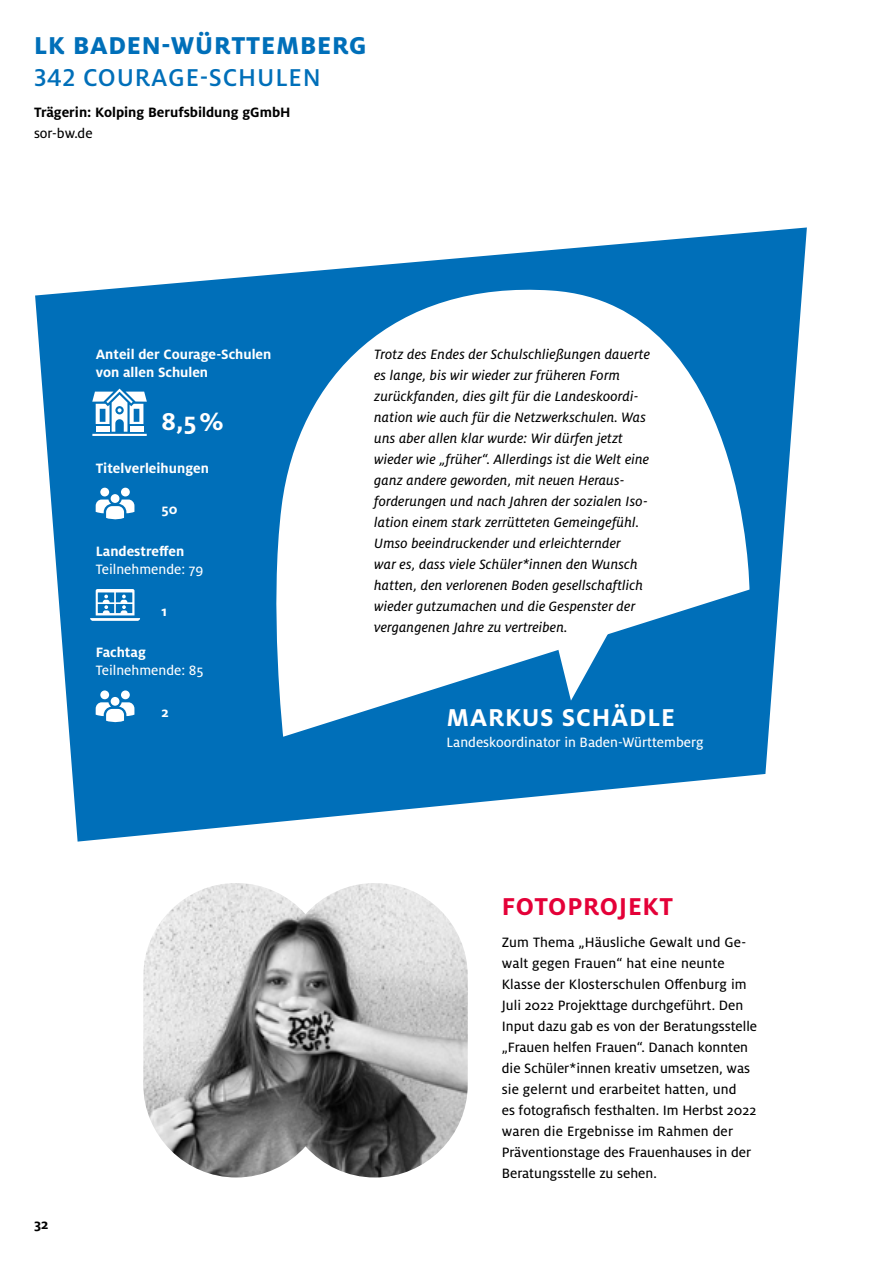
<style>
.page{position:relative;width:893px;height:1263px;background:#fff}
.page>*{position:absolute;margin:0;border:0;box-sizing:border-box;transform-origin:0 0}
.t1{font:800 27px "Milo Pro";letter-spacing:.03em;color:#006fb9}
.t2{font:500 27px "Milo Pro";letter-spacing:.03em;color:#006fb9}
.t3{font:700 27px "Milo Pro";letter-spacing:.03em;color:#fff}
.t4{font:700 27px "Milo Pro";letter-spacing:.03em;color:#e40138}
.t5{font:italic 15px/21px "Milo Pro Text";letter-spacing:.01em;color:#000}
.t6{font:15px/21px "Milo Pro Text";color:#000}
.t7{font:700 15px/18px "Milo Pro";color:#fff}
.t8{font:15px "Milo Pro Text";color:#fff}
.t9{font:700 15px "Milo Pro";color:#000}
</style>
<div class="page">
<svg style="left:35px;top:227px;width:772px;height:615px;fill:#006fb9"></svg>
<img style="left:143px;top:883px;width:325px;height:294px">
<svg style="left:269px;top:280px;width:480px;height:457px"></svg>
<svg style="left:558px;top:630px;width:52px;height:71px"></svg>
<div style="left:111px;top:494px;width:8px;height:9px;background:#fff;border-radius:50%"></div>
<div style="left:121px;top:488px;width:9px;height:8px;background:#fff;border-radius:50%"></div>
<div style="left:100px;top:488px;width:9px;height:8px;background:#fff;border-radius:50%"></div>
<svg style="left:96px;top:499px;width:38px;height:22px"></svg>
<div style="left:111px;top:697px;width:8px;height:9px;background:#fff;border-radius:50%"></div>
<div style="left:121px;top:690px;width:9px;height:9px;background:#fff;border-radius:50%"></div>
<div style="left:100px;top:690px;width:9px;height:9px;background:#fff;border-radius:50%"></div>
<svg style="left:96px;top:702px;width:38px;height:21px"></svg>
<hr style="left:92px;top:434px;width:55px;height:2px;background:#fff">
<svg style="left:92px;top:389px;width:55px;height:43px"></svg>
<svg style="left:90px;top:589px;width:50px;height:32px"></svg>
<h1 class="t1" style="left:34px;top:30px;width:334px">LK BADEN-WÜRTTEMBERG</h1>
<h1 class="t2" style="left:34px;top:62px;width:288px">342 COURAGE-SCHULEN</h1>
<p class="t9" style="left:34px;top:104px;width:258px">Trägerin: Kolping Berufsbildung gGmbH</p>
<p class="t6" style="left:34px;top:123px;width:60px">sor-bw.de</p>
<p class="t7" style="left:96px;top:345px;width:177px">Anteil der Courage-Schulen von allen Schulen</p>
<h1 class="t3" style="left:162px;top:406px;width:64px">8,5%</h1>
<p class="t7" style="left:96px;top:459px;width:115px">Titelverleihungen</p>
<p class="t7" style="left:162px;top:500px;width:17px">50</p>
<p class="t7" style="left:96px;top:542px;width:90px">Landestreffen</p>
<p class="t8" style="left:96px;top:561px;width:109px">Teilnehmende: 79</p>
<p class="t7" style="left:162px;top:602px;width:7px">1</p>
<p class="t7" style="left:96px;top:644px;width:52px">Fachtag</p>
<p class="t8" style="left:96px;top:662px;width:109px">Teilnehmende: 85</p>
<p class="t7" style="left:162px;top:703px;width:9px">2</p>
<p class="t9" style="left:34px;top:1216px;width:16px">32</p>
<p class="t5" style="left:374px;top:343px;width:277px">Trotz des Endes der Schulschließungen dauerte es lange, bis wir wieder zur früheren Form zurückfanden, dies gilt für die Landeskoordi&shy;nation wie auch für die Netzwerkschulen. Was uns aber allen klar wurde: Wir dürfen jetzt wieder wie „früher“. Allerdings ist die Welt eine ganz andere geworden, mit neuen Heraus&shy;forderungen und nach Jahren der sozialen Iso&shy;lation einem stark zerrütteten Gemeingefühl.<br>Umso beeindruckender und erleichternder<br>war es, dass viele Schüler*innen den Wunsch hatten, den verlorenen Boden gesellschaftlich wieder gutzumachen und die Gespenster der vergangenen Jahre zu vertreiben.</p>
<h1 class="t3" style="left:447px;top:702px;width:230px">MARKUS SCHÄDLE</h1>
<p class="t8" style="left:446px;top:734px;width:259px">Landeskoordinator in Baden-Württemberg</p>
<h1 class="t4" style="left:502px;top:891px;width:173px">FOTOPROJEKT</h1>
<p class="t6" style="left:502px;top:931px;width:257px">Zum Thema „Häusliche Gewalt und Ge&shy;walt gegen Frauen“ hat eine neunte Klasse der Klosterschulen Offenburg im Juli 2022 Projekttage durchgeführt. Den Input dazu gab es von der Beratungsstelle „Frauen helfen Frauen“. Danach konnten die Schüler*innen kreativ umsetzen, was sie gelernt und erarbeitet hatten, und<br>es fotografisch festhalten. Im Herbst 2022 waren die Ergebnisse im Rahmen der Präventionstage des Frauenhauses in der Beratungsstelle zu sehen.</p>
</div>
